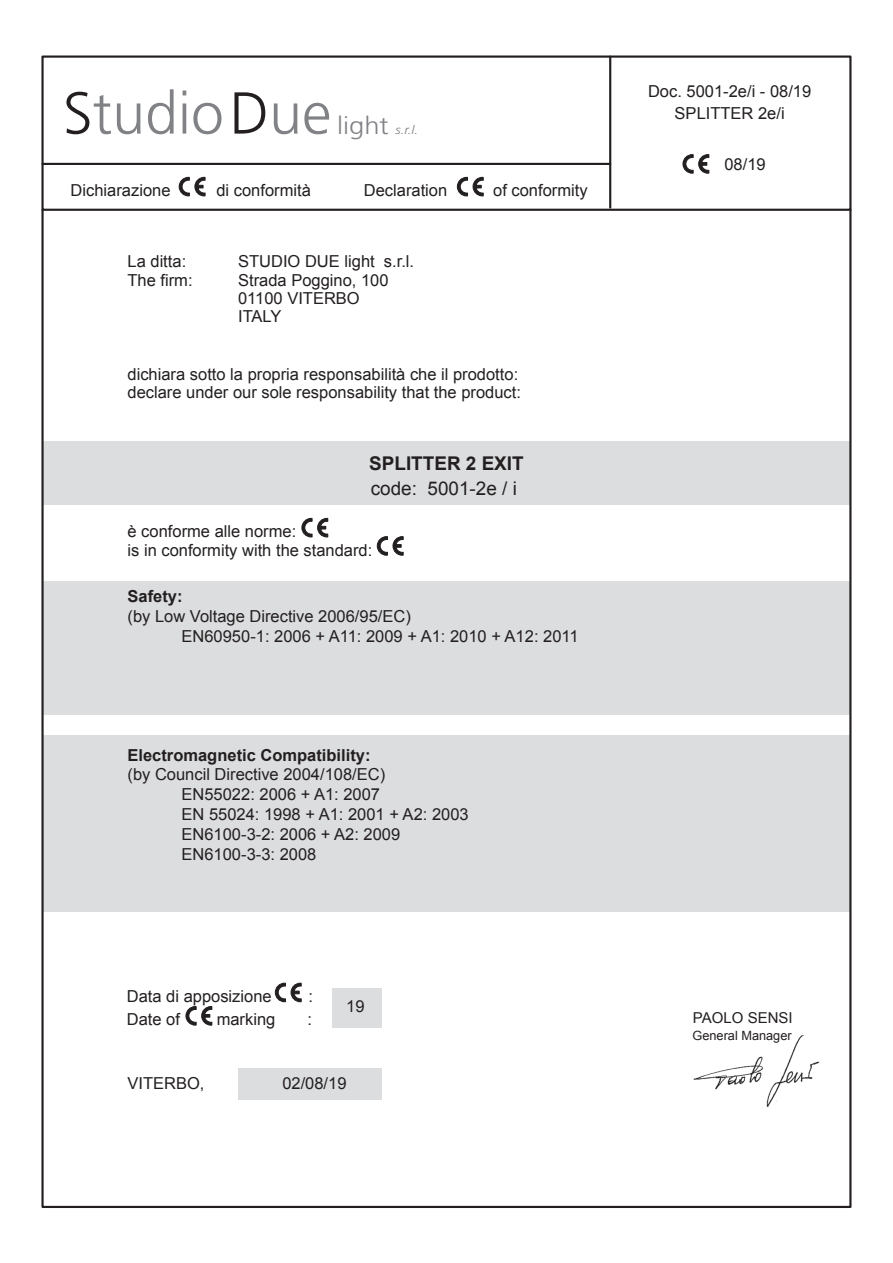
<style>
.page{position:relative;width:893px;height:1263px;background:#fff}
.page>*{position:absolute;margin:0;border:0;box-sizing:border-box;transform-origin:0 0}
.t1{font:300 59.1px "Frutiger";color:#808285}
.t2{font:18.9px "Arial";color:#231f20}
.t3{font:700 18.9px "Arial";color:#231f20}
.t4{font:16.5px/18.5px "Arial";color:#231f20}
.t5{font:700 16.5px "Arial";color:#231f20}
.t6{font:15px "Arial";color:#231f20}
.t7{font:12.75px "Arial";color:#231f20}
.t8{font:italic 300 12.15px "Frutiger";color:#808285;scale:1.11 1}
.s1{color:#231f20}
.s2{font-style:normal;font-size:24.6px}
</style>
<div class="page">
<div style="left:43px;top:735px;width:807px;height:177px;background:#dcdddf"></div>
<div style="left:332px;top:988px;width:50px;height:39px;background:#dcdddf"></div>
<div style="left:238px;top:1068px;width:144px;height:32px;background:#dcdddf"></div>
<div style="left:43px;top:581px;width:807px;height:133px;background:#dcdddf"></div>
<svg style="left:302px;top:518px;width:10px;height:19px"></svg>
<svg style="left:318px;top:518px;width:10px;height:19px"></svg>
<svg style="left:377px;top:537px;width:10px;height:18px"></svg>
<svg style="left:393px;top:537px;width:10px;height:18px"></svg>
<svg style="left:275px;top:983px;width:10px;height:19px"></svg>
<svg style="left:291px;top:983px;width:10px;height:19px"></svg>
<svg style="left:186px;top:1006px;width:10px;height:19px"></svg>
<svg style="left:202px;top:1006px;width:10px;height:19px"></svg>
<img style="left:693px;top:1035px;width:127px;height:72px">
<div style="left:41px;top:56px;width:810px;height:155px;border:2px solid #231f20"></div>
<div style="left:43px;top:441px;width:807px;height:64px;background:#dcdddf"></div>
<hr style="left:609px;top:57px;width:2px;height:151px;background:#231f20">
<svg style="left:179px;top:177px;width:10px;height:19px"></svg>
<svg style="left:195px;top:177px;width:10px;height:19px"></svg>
<svg style="left:457px;top:177px;width:26px;height:19px"></svg>
<svg style="left:683px;top:155px;width:10px;height:18px"></svg>
<svg style="left:699px;top:155px;width:10px;height:18px"></svg>
<hr style="left:43px;top:163px;width:567px;height:2px;background:#231f20">
<h1 class="t1" style="left:63px;top:80px;width:270px"><span class="s1">S</span>tudio<span class="s1">D</span>ue</h1>
<p class="t8" style="left:337px;top:123px;width:75px"><span class="s2">light</span> s.r.l.</p>
<p class="t4" style="left:71px;top:181px;width:101px">Dichiarazione</p>
<p class="t4" style="left:216px;top:181px;width:96px">di conformità</p>
<p class="t4" style="left:364px;top:181px;width:85px">Declaration</p>
<p class="t4" style="left:493px;top:181px;width:96px">of conformity</p>
<p class="t4" style="left:128px;top:252px;width:67px">La ditta:<br>The firm:</p>
<p class="t4" style="left:238px;top:252px;width:178px">STUDIO DUE light s.r.l.<br>Strada Poggino, 100<br>01100 VITERBO<br>ITALY</p>
<p class="t4" style="left:128px;top:365px;width:395px">dichiara sotto la propria responsabilità che il prodotto: declare under our sole responsability that the product:</p>
<p class="t3" style="left:369px;top:450px;width:156px">SPLITTER 2 EXIT</p>
<p class="t2" style="left:371px;top:475px;width:148px">code: 5001-2e / i</p>
<p class="t4" style="left:128px;top:522px;width:246px">è conforme alle norme:<br>is in conformity with the standard:</p>
<p class="t5" style="left:128px;top:586px;width:57px">Safety:</p>
<p class="t4" style="left:182px;top:606px;width:399px;line-height:19.8px;text-indent:-54px">(by Low Voltage Directive 2006/95/EC)<br>EN60950-1: 2006 + A11: 2009 + A1: 2010 + A12: 2011</p>
<p class="t5" style="left:128px;top:744px;width:244px">Electromagnetic Compatibility:</p>
<p class="t4" style="left:182px;top:765px;width:289px;line-height:19.8px;text-indent:-54px">(by Council Directive 2004/108/EC)<br>EN55022: 2006 + A1: 2007<br>EN 55024: 1998 + A1: 2001 + A2: 2003<br>EN6100-3-2: 2006 + A2: 2009<br>EN6100-3-3: 2008</p>
<p class="t4" style="left:648px;top:80px;width:165px;line-height:22.2px;text-align:center">Doc. 5001-2e/i - 08/19<br>SPLITTER 2e/i</p>
<p class="t4" style="left:724px;top:155px;width:43px">08/19</p>
<p class="t4" style="left:127px;top:987px;width:146px">Data di apposizione</p>
<p class="t4" style="left:308px;top:987px;width:6px">:</p>
<p class="t4" style="left:127px;top:1010px;width:55px">Date of</p>
<p class="t4" style="left:217px;top:1010px;width:60px">marking</p>
<p class="t4" style="left:307px;top:1010px;width:6px">:</p>
<p class="t6" style="left:693px;top:1008px;width:101px">PAOLO SENSI</p>
<p class="t7" style="left:692px;top:1027px;width:101px">General Manager</p>
<p class="t4" style="left:346px;top:997px;width:20px">19</p>
<p class="t4" style="left:128px;top:1074px;width:79px">VITERBO,</p>
<p class="t4" style="left:282px;top:1074px;width:66px">02/08/19</p>
</div>
